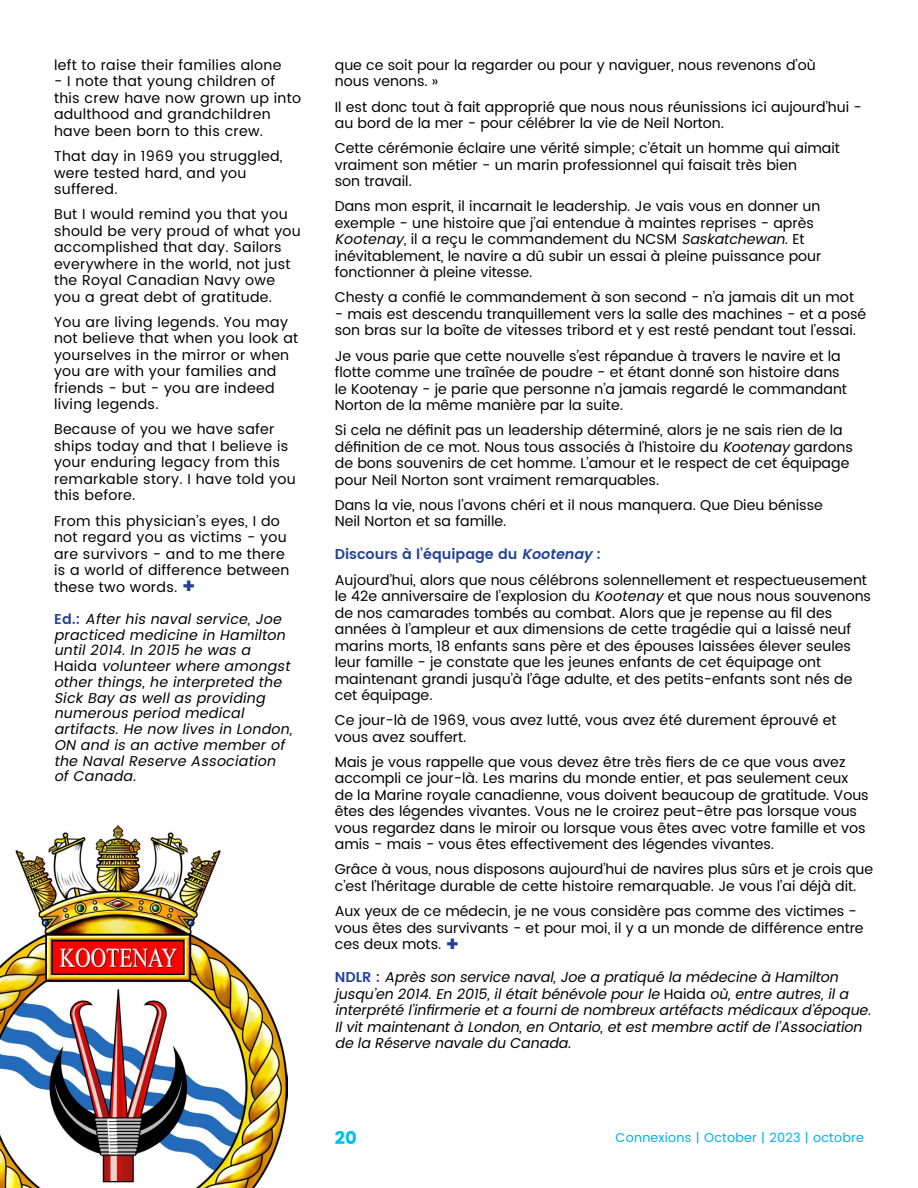
<style>
.page{position:relative;width:918px;height:1188px;background:#fff}
.page>*{position:absolute;margin:0;border:0;box-sizing:border-box;transform-origin:0 0}
.t1{font:18px "Poppins";color:#00c0f3}
.t2{font:14.25px/16.5px "Poppins";color:#000}
.t3{font:14.25px/16.5px "Poppins";letter-spacing:.02em;color:#000}
.t4{font:italic 14.25px/15.8px "Poppins";color:#000}
.t5{font:12.75px "Poppins";letter-spacing:.02em;color:#00aeef}
.s1{font-size:20.55px;color:#21409a}
.s2{font-weight:600;font-style:normal;color:#21409a}
.s3{font-style:normal}
.s4{font-style:italic}
.s5{font-weight:600;color:#21409a}
.s6{font-weight:600;font-style:italic;color:#21409a}
</style>
<div class="page">
<img style="left:0;top:824px;width:288px;height:364px">
<p class="t3" style="left:54px;top:57px;width:229px">left to raise their families alone</p>
<p class="t3" style="left:54px;top:74px;width:249px">- I note that young children of this crew have now grown up into adulthood and grandchildren have been born to this crew.</p>
<p class="t3" style="left:54px;top:148px;width:230px">That day in 1969 you struggled, were tested hard, and you suffered.</p>
<p class="t3" style="left:54px;top:206px;width:248px">But I would remind you that you should be very proud of what you accomplished that day. Sailors everywhere in the world, not just the Royal Canadian Navy owe you a great debt of gratitude.</p>
<p class="t3" style="left:54px;top:314px;width:246px">You are living legends. You may not believe that when you look at yourselves in the mirror or when you are with your families and friends - but - you are indeed living legends.</p>
<p class="t3" style="left:54px;top:422px;width:243px">Because of you we have safer ships today and that I believe is your enduring legacy from this remarkable story. I have told you this before.</p>
<p class="t3" style="left:54px;top:513px;width:237px">From this physician’s eyes, I do not regard you as victims - you are survivors - and to me there is a world of difference between these two words. <span class="s1">+</span></p>
<p class="t4" style="left:54px;top:611px;width:243px"><span class="s2">E d . :</span> After his naval service, Joe practiced medicine in Hamilton until 2014. In 2015 he was a<br><span class="s3">H a i d a</span> volunteer where amongst other things, he interpreted the<br>Sick Bay as well as providing numerous period medical artifacts. He now lives in London,<br>ON and is an active member of the Naval Reserve Association of Canada.</p>
<p class="t2" style="left:335px;top:57px;width:482px">que ce soit pour la regarder ou pour y naviguer, nous revenons d’où nous venons. »</p>
<p class="t2" style="left:335px;top:99px;width:529px">Il est donc tout à fait approprié que nous nous réunissions ici aujourd’hui - au bord de la mer - pour célébrer la vie de Neil Norton.</p>
<p class="t2" style="left:335px;top:140px;width:507px">Cette cérémonie éclaire une vérité simple; c’était un homme qui aimait vraiment son métier - un marin professionnel qui faisait très bien<br>son travail.</p>
<p class="t2" style="left:335px;top:199px;width:488px">Dans mon esprit, il incarnait le leadership. Je vais vous en donner un exemple - une histoire que j’ai entendue à maintes reprises - après <span class="s4">Kootenay</span>, il a reçu le commandement du NCSM <span class="s4">Saskatchewan</span>. Et inévitablement, le navire a dû subir un essai à pleine puissance pour fonctionner à pleine vitesse.</p>
<p class="t2" style="left:335px;top:290px;width:521px">Chesty a confié le commandement à son second - n’a jamais dit un mot</p>
<p class="t2" style="left:335px;top:306px;width:533px">- mais est descendu tranquillement vers la salle des machines - et a posé son bras sur la boîte de vitesses tribord et y est resté pendant tout l’essai.</p>
<p class="t2" style="left:335px;top:348px;width:514px">Je vous parie que cette nouvelle s’est répandue à travers le navire et la flotte comme une traînée de poudre - et étant donné son histoire dans le Kootenay - je parie que personne n’a jamais regardé le commandant Norton de la même manière par la suite.</p>
<p class="t2" style="left:335px;top:422px;width:520px">Si cela ne définit pas un leadership déterminé, alors je ne sais rien de la définition de ce mot. Nous tous associés à l’histoire du <span class="s4">Kootenay</span> gardons de bons souvenirs de cet homme. L’amour et le respect de cet équipage pour Neil Norton sont vraiment remarquables.</p>
<p class="t2" style="left:335px;top:497px;width:490px">Dans la vie, nous l’avons chéri et il nous manquera. Que Dieu bénisse<br>Neil Norton et sa famille.</p>
<p class="t2" style="left:335px;top:542px;width:534px;line-height:25.2px"><span class="s5">Discours à l’équipage du</span> <span class="s6">Kootenay</span> <span class="s5">:<br></span>Aujourd’hui, alors que nous célébrons solennellement et respectueusement</p>
<p class="t2" style="left:335px;top:588px;width:538px">le 42e anniversaire de l’explosion du <span class="s4">Kootenay</span> et que nous nous souvenons de nos camarades tombés au combat. Alors que je repense au fil des années à l’ampleur et aux dimensions de cette tragédie qui a laissé neuf marins morts, 18 enfants sans père et des épouses laissées élever seules leur famille - je constate que les jeunes enfants de cet équipage ont maintenant grandi jusqu’à l’âge adulte, et des petits-enfants sont nés de cet équipage.</p>
<p class="t2" style="left:335px;top:712px;width:503px">Ce jour-là de 1969, vous avez lutté, vous avez été durement éprouvé et vous avez souffert.</p>
<p class="t2" style="left:335px;top:754px;width:536px">Mais je vous rappelle que vous devez être très fiers de ce que vous avez accompli ce jour-là. Les marins du monde entier, et pas seulement ceux de la Marine royale canadienne, vous doivent beaucoup de gratitude. Vous êtes des légendes vivantes. Vous ne le croirez peut-être pas lorsque vous vous regardez dans le miroir ou lorsque vous êtes avec votre famille et vos amis - mais - vous êtes effectivement des légendes vivantes.</p>
<p class="t2" style="left:335px;top:862px;width:540px">Grâce à vous, nous disposons aujourd’hui de navires plus sûrs et je crois que c’est l’héritage durable de cette histoire remarquable. Je vous l’ai déjà dit.</p>
<p class="t2" style="left:335px;top:903px;width:530px">Aux yeux de ce médecin, je ne vous considère pas comme des victimes - vous êtes des survivants - et pour moi, il y a un monde de différence entre ces deux mots. <span class="s1">+</span></p>
<p class="t4" style="left:335px;top:969px;width:541px;line-height:16.5px"><span class="s2">N D L R :</span> Après son service naval,Joe a pratiqué la médecine à Hamilton jusqu’en 2014.En 2015,ilétaitbénévole pourle <span class="s3">H a i d a</span> où,entre autres,ila interprété l’infirmerie eta fournide nombreuxartéfacts médicauxd’époque.<br>Ilvitmaintenantà London,en Ontario,etestmembre actifde l’Association de la Réserve navale du Canada<span class="s3">.</span></p>
<p class="t1" style="left:335px;top:1127px;width:24px">20</p>
<p class="t5" style="left:616px;top:1129px;width:250px">Connexions | October | 2023 | octobre</p>
</div>
